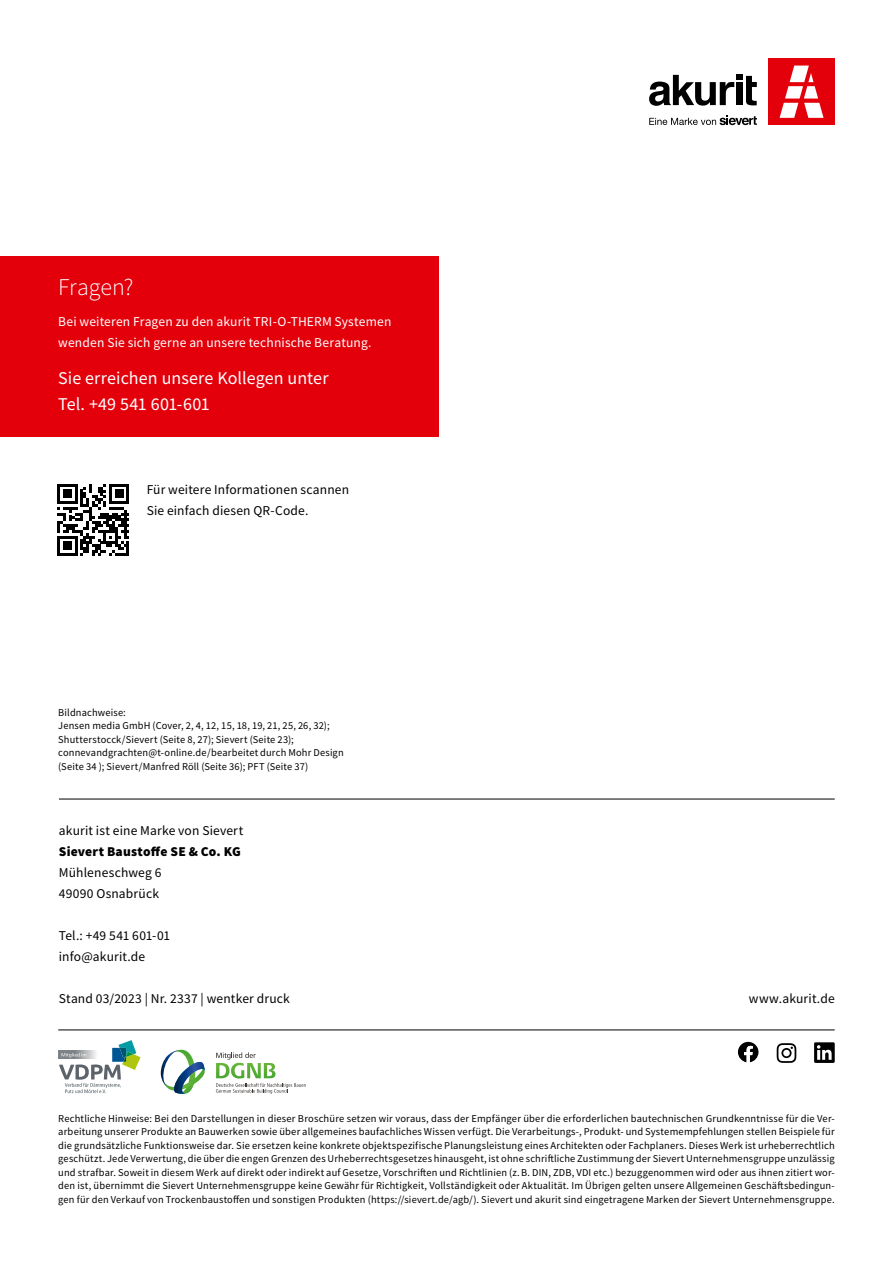
<style>
.page{position:relative;width:893px;height:1263px;background:#fff}
.page>*{position:absolute;margin:0;border:0;box-sizing:border-box;transform-origin:0 0}
.Head_16_21{font:300 24px "Source Sans Pro";letter-spacing:-.005em;color:#fff}
.Text_12_15{font:18px "Source Sans Pro";letter-spacing:.005em;color:#fff}
.Fließtext_9_14{font:13.5px/21px "Source Sans Pro";letter-spacing:.01em;color:#000}
.Fließtext_9_14-2{font:13.5px/21px "Source Sans Pro";letter-spacing:.01em;color:#fff}
.Fließtext_9_14-3{font:900 13.5px "Source Sans Pro";letter-spacing:.015em;color:#000}
.Produktinformation{font:10.5px/13.5px "Source Sans Pro";letter-spacing:.015em;color:#000}
</style>
<div class="page">
<svg style="left:649px;top:74px;width:108px;height:32px"></svg>
<div style="left:768px;top:58px;width:67px;height:67px;background:#e3000b"></div>
<svg style="left:780px;top:66px;width:43px;height:52px"></svg>
<svg style="left:649px;top:115px;width:108px;height:10px"></svg>
<hr style="left:58px;top:1029px;width:777px;height:1px;background:#000">
<hr style="left:59px;top:799px;width:776px;height:1px;background:#000">
<svg style="left:738px;top:1042px;width:20px;height:20px"></svg>
<svg style="left:777px;top:1043px;width:19px;height:20px"></svg>
<svg style="left:814px;top:1042px;width:21px;height:21px"></svg>
<div style="left:0;top:256px;width:438px;height:180px;background:#e3000b"></div>
<svg style="left:59px;top:1040px;width:82px;height:53px"></svg>
<svg style="left:216px;top:1052px;width:90px;height:42px"></svg>
<svg style="left:160px;top:1049px;width:45px;height:45px"></svg>
<svg style="left:57px;top:484px;width:72px;height:72px"></svg>
<p class="Head_16_21" style="left:58px;top:272px;width:77px">Fragen?</p>
<p class="Fließtext_9_14-2" style="left:58px;top:311px;width:335px">Bei weiteren Fragen zu den akurit TRI-O-THERM Systemen wenden Sie sich gerne an unsere technische Beratung.</p>
<p class="Text_12_15" style="left:58px;top:366px;width:272px">Sie erreichen unsere Kollegen unter</p>
<p class="Text_12_15" style="left:58px;top:393px;width:153px">Tel. +49 541 601-601</p>
<p class="Fließtext_9_14" style="left:147px;top:479px;width:204px">Für weitere Informationen scannen<br>Sie einfach diesen QR-Code.</p>
<p class="Produktinformation" style="left:58px;top:706px;width:69px">Bildnachweise:</p>
<p class="Produktinformation" style="left:58px;top:719px;width:287px">Jensen media GmbH (Cover, 2, 4, 12, 15, 18, 19, 21, 25, 26, 32);<br>Shutterstocck/Sievert (Seite 8, 27); Sievert (Seite 23); connevandgrachten@t-online.de/bearbeitet durch Mohr Design</p>
<p class="Produktinformation" style="left:58px;top:760px;width:251px">(Seite 34 ); Sievert/Manfred Röll (Seite 36); PFT (Seite 37)</p>
<p class="Fließtext_9_14" style="left:59px;top:820px;width:186px">akurit ist eine Marke von Sievert</p>
<p class="Fließtext_9_14-3" style="left:59px;top:842px;width:183px">Sievert Baustoffe SE &amp; Co. KG</p>
<p class="Fließtext_9_14" style="left:59px;top:862px;width:104px">Mühleneschweg 6</p>
<p class="Fließtext_9_14" style="left:59px;top:883px;width:102px">49090 Osnabrück</p>
<p class="Fließtext_9_14" style="left:59px;top:925px;width:113px">Tel.: +49 541 601-01</p>
<p class="Fließtext_9_14" style="left:59px;top:946px;width:88px">info@akurit.de</p>
<p class="Fließtext_9_14" style="left:59px;top:988px;width:232px">Stand 03/2023 | Nr. 2337 | wentker druck</p>
<p class="Fließtext_9_14" style="left:749px;top:988px;width:87px">www.akurit.de</p>
<p class="Produktinformation" style="left:58px;top:1112px;width:778px;text-align:justify">Rechtliche Hinweise: Bei den Darstellungen in dieser Broschüre setzen wir voraus, dass der Empfänger über die erforderlichen bautechnischen Grundkenntnisse für die Ver&shy;arbeitung unserer Produkte an Bauwerken sowie über allgemeines baufachliches Wissen verfügt. Die Verarbeitungs-, Produkt- und Systemempfehlungen stellen Beispiele für die grundsätzliche Funktionsweise dar. Sie ersetzen keine konkrete objektspezifische Planungsleistung eines Architekten oder Fachplaners. Dieses Werk ist urheberrechtlich geschützt. Jede Verwertung, die über die engen Grenzen des Urheberrechtsgesetzes hinausgeht, ist ohne schriftliche Zustimmung der Sievert Unternehmensgruppe unzulässig und strafbar. Soweit in diesem Werk auf direkt oder indirekt auf Gesetze, Vorschriften und Richtlinien (z. B. DIN, ZDB, VDI etc.) bezuggenommen wird oder aus ihnen zitiert wor&shy;den ist, übernimmt die Sievert Unternehmensgruppe keine Gewähr für Richtigkeit, Vollständigkeit oder Aktualität. Im Übrigen gelten unsere Allgemeinen Geschäftsbedingun&shy;gen für den Verkauf von Trockenbaustoffen und sonstigen Produkten (https://sievert.de/agb/). Sievert und akurit sind eingetragene Marken der Sievert Unternehmensgruppe.</p>
</div>
